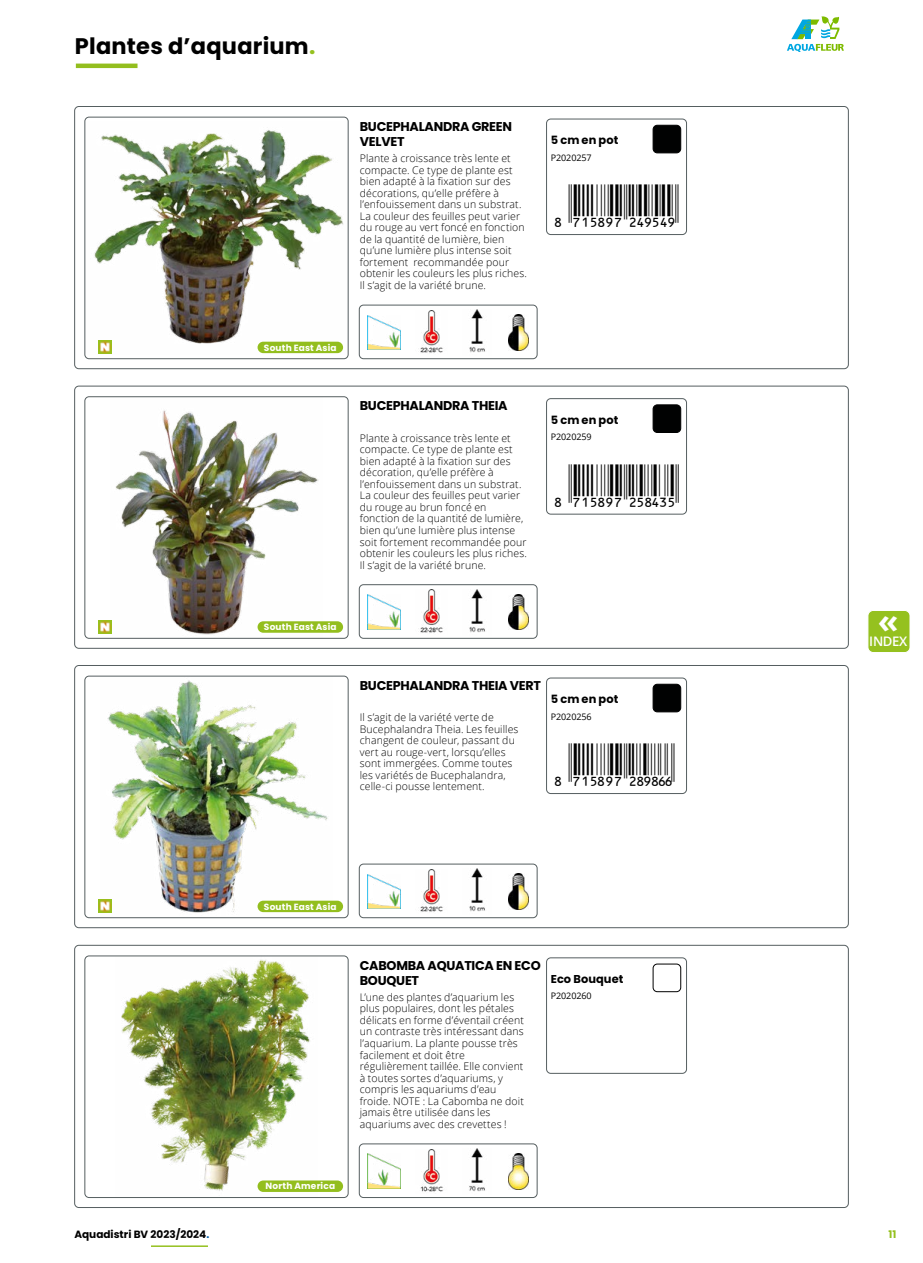
<style>
.page{position:relative;width:923px;height:1263px;background:#fff}
.page>*{position:absolute;margin:0;border:0;box-sizing:border-box;transform-origin:0 0}
.t1{font:42.75px "Ean Bwr P36 Tt";color:#000}
.t2{font:700 33.75px "Open Sans";color:#fff}
.t3{font:700 22.5px "Poppins";letter-spacing:.01em;color:#000}
.t4{font:600 13.2px "Open Sans";letter-spacing:-.025em;color:#fff}
.t5{font:700 12.75px/15px "Poppins";letter-spacing:-.02em;color:#000}
.t6{font:700 11.4px "Poppins";letter-spacing:.005em;color:#000}
.t7{font:300 10.5px/11.6px "Open Sans";letter-spacing:.01em;color:#000}
.t8{font:700 10.5px "Poppins";color:#000}
.t9{font:700 10.5px "Poppins";color:#95c11f}
.t10{font:700 9px "Poppins";letter-spacing:.02em;color:#fff}
.t11{font:9px "Open Sans";letter-spacing:-.01em;color:#000}
.s1{color:#95c11f}
.s2{color:#005da9}
</style>
<div class="page">
<svg style="left:787px;top:17px;width:57px;height:34px"></svg>
<hr style="left:151px;top:1245px;width:57px;height:2px;background:#95c11f">
<div style="left:74px;top:106px;width:774px;height:263px;border:1px solid #555e60;border-radius:4px"></div>
<img style="left:94px;top:130px;width:250px;height:224px">
<div style="left:85px;top:117px;width:263px;height:242px;border:1px solid #555e60;border-radius:4px"></div>
<div style="left:546px;top:119px;width:140px;height:116px;border:1px solid #555e60;border-radius:4px"></div>
<div style="left:359px;top:305px;width:178px;height:54px;border:1px solid #555e60;border-radius:4px"></div>
<img style="left:508px;top:315px;width:20px;height:35px">
<img style="left:469px;top:309px;width:16px;height:44px">
<img style="left:420px;top:310px;width:23px;height:43px">
<img style="left:368px;top:315px;width:33px;height:35px">
<img style="left:653px;top:125px;width:28px;height:28px">
<div style="left:653px;top:125px;width:28px;height:28px;border:1px solid #000;border-radius:4px"></div>
<svg style="left:99px;top:341px;width:12px;height:12px"></svg>
<div style="left:257px;top:342px;width:86px;height:11px;background:#93be1e;border-radius:6px"></div>
<div style="left:74px;top:386px;width:774px;height:262px;border:1px solid #555e60;border-radius:4px"></div>
<img style="left:110px;top:410px;width:209px;height:225px">
<div style="left:85px;top:396px;width:263px;height:242px;border:1px solid #555e60;border-radius:4px"></div>
<div style="left:546px;top:398px;width:140px;height:116px;border:1px solid #555e60;border-radius:4px"></div>
<div style="left:359px;top:584px;width:178px;height:54px;border:1px solid #555e60;border-radius:4px"></div>
<img style="left:508px;top:594px;width:20px;height:36px">
<img style="left:469px;top:589px;width:16px;height:44px">
<img style="left:418px;top:590px;width:25px;height:43px">
<img style="left:368px;top:595px;width:33px;height:34px">
<img style="left:653px;top:405px;width:28px;height:27px">
<div style="left:653px;top:405px;width:28px;height:28px;border:1px solid #000;border-radius:4px"></div>
<svg style="left:99px;top:620px;width:12px;height:13px"></svg>
<div style="left:257px;top:621px;width:86px;height:12px;background:#93be1e;border-radius:6px"></div>
<div style="left:74px;top:665px;width:774px;height:263px;border:1px solid #555e60;border-radius:4px"></div>
<img style="left:101px;top:680px;width:231px;height:233px">
<div style="left:85px;top:676px;width:263px;height:242px;border:1px solid #555e60;border-radius:4px"></div>
<div style="left:546px;top:678px;width:140px;height:116px;border:1px solid #555e60;border-radius:4px"></div>
<div style="left:359px;top:864px;width:178px;height:54px;border:1px solid #555e60;border-radius:4px"></div>
<img style="left:508px;top:874px;width:20px;height:35px">
<img style="left:469px;top:868px;width:16px;height:44px">
<img style="left:420px;top:869px;width:23px;height:43px">
<img style="left:368px;top:874px;width:33px;height:35px">
<img style="left:653px;top:684px;width:28px;height:28px">
<div style="left:653px;top:684px;width:28px;height:28px;border:1px solid #000;border-radius:4px"></div>
<svg style="left:99px;top:900px;width:12px;height:12px"></svg>
<div style="left:257px;top:901px;width:86px;height:11px;background:#93be1e;border-radius:6px"></div>
<div style="left:74px;top:945px;width:774px;height:263px;border:1px solid #555e60;border-radius:4px"></div>
<img style="left:121px;top:960px;width:189px;height:231px">
<div style="left:85px;top:956px;width:263px;height:242px;border:1px solid #555e60;border-radius:4px"></div>
<div style="left:546px;top:958px;width:140px;height:115px;border:1px solid #555e60;border-radius:4px"></div>
<div style="left:359px;top:1144px;width:178px;height:54px;border:1px solid #555e60;border-radius:4px"></div>
<img style="left:508px;top:1153px;width:20px;height:36px">
<img style="left:469px;top:1148px;width:16px;height:43px">
<img style="left:420px;top:1149px;width:23px;height:43px">
<img style="left:368px;top:1154px;width:33px;height:35px">
<div style="left:653px;top:964px;width:28px;height:28px;border:1px solid #000;border-radius:4px"></div>
<div style="left:257px;top:1180px;width:86px;height:12px;background:#93be1e;border-radius:6px"></div>
<hr style="left:76px;top:64px;width:61px;height:4px;background:#93be1e">
<div style="left:868px;top:610px;width:42px;height:42px;background:#95c11f;border-radius:5px"></div>
<div style="left:867px;top:610px;width:43px;height:43px;border:1px solid #fff;border-radius:5px"></div>
<h3 class="t3" style="left:75px;top:33px;width:242px">Plantes d’aquarium<span class="s1">.</span></h3>
<p class="t10" style="left:264px;top:342px;width:74px">South East Asia</p>
<p class="t10" style="left:264px;top:622px;width:74px">South East Asia</p>
<p class="t5" style="left:360px;top:119px;width:154px">BUCEPHALANDRA GREEN<br>VELVET</p>
<p class="t7" style="left:360px;top:152px;width:169px">Plante à croissance très lente et compacte. Ce type de plante est bien adapté à la fixation sur des décorations, qu’elle préfère à l’enfouissement dans un substrat.<br>La couleur des feuilles peut varier du rouge au vert foncé en fonction de la quantité de lumière, bien qu’une lumière plus intense soit fortement recommandée pour obtenir les couleurs les plus riches.<br>Il s’agit de la variété brune.</p>
<p class="t6" style="left:551px;top:134px;width:69px">5 cm en pot</p>
<p class="t11" style="left:551px;top:151px;width:42px">P2020257</p>
<h1 class="t1" style="left:542px;top:184px;width:137px">+!7B5IJ7-CEJFEJ!</h1>
<p class="t5" style="left:360px;top:398px;width:149px">BUCEPHALANDRA THEIA</p>
<p class="t7" style="left:360px;top:432px;width:169px">Plante à croissance très lente et compacte. Ce type de plante est bien adapté à la fixation sur des décoration, qu’elle préfère à l’enfouissement dans un substrat.<br>La couleur des feuilles peut varier du rouge au brun foncé en fonction de la quantité de lumière, bien qu’une lumière plus intense soit fortement recommandée pour obtenir les couleurs les plus riches.<br>Il s’agit de la variété brune.</p>
<p class="t6" style="left:551px;top:413px;width:69px">5 cm en pot</p>
<p class="t11" style="left:551px;top:431px;width:42px">P2020259</p>
<h1 class="t1" style="left:542px;top:464px;width:138px">+!7B5IJ7-CFIEDF!</h1>
<p class="t5" style="left:360px;top:678px;width:183px">BUCEPHALANDRA THEIA VERT</p>
<p class="t7" style="left:360px;top:711px;width:160px">Il s’agit de la variété verte de<br>Bucephalandra Theia. Les feuilles changent de couleur, passant du vert au rouge-vert, lorsqu’elles sont immergées. Comme toutes les variétés de Bucephalandra, celle-ci pousse lentement.</p>
<p class="t6" style="left:551px;top:693px;width:69px">5 cm en pot</p>
<p class="t11" style="left:551px;top:710px;width:42px">P2020256</p>
<h1 class="t1" style="left:542px;top:743px;width:134px">+!7B5IJ7-CIJIGG!</h1>
<p class="t10" style="left:264px;top:901px;width:74px">South East Asia</p>
<p class="t10" style="left:265px;top:1181px;width:71px">North America</p>
<p class="t5" style="left:360px;top:958px;width:182px">CABOMBA AQUATICA EN ECO<br>BOUQUET</p>
<p class="t6" style="left:551px;top:973px;width:74px">Eco Bouquet</p>
<p class="t7" style="left:360px;top:991px;width:156px">L’une des plantes d’aquarium les</p>
<p class="t11" style="left:551px;top:990px;width:42px">P2020260</p>
<p class="t7" style="left:360px;top:1002px;width:166px">plus populaires, dont les pétales délicats en forme d’éventail créent un contraste très intéressant dans l’aquarium. La plante pousse très facilement et doit être régulièrement taillée. Elle convient à toutes sortes d’aquariums, y compris les aquariums d’eau froide. NOTE : La Cabomba ne doit jamais être utilisée dans les aquariums avec des crevettes !</p>
<h2 class="t2" style="left:878px;top:597px;width:22px">«</h2>
<p class="t4" style="left:869px;top:632px;width:40px">INDEX</p>
<p class="t8" style="left:74px;top:1228px;width:136px">Aquadistri BV 2023/2024<span class="s2">.</span></p>
<p class="t9" style="left:888px;top:1228px;width:9px">11</p>
</div>
